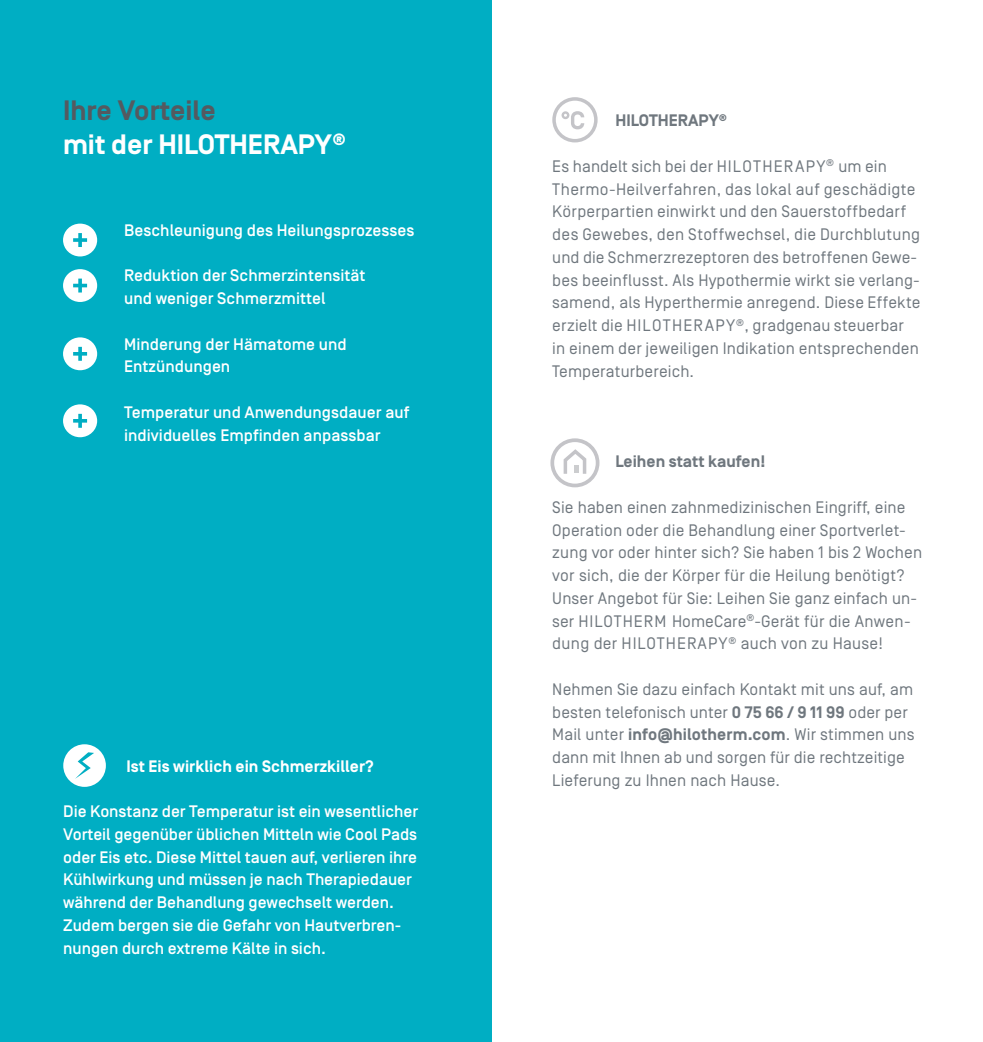
<style>
.page{position:relative;width:983px;height:1042px;background:#fff}
.page>*{position:absolute;margin:0;border:0;box-sizing:border-box;transform-origin:0 0}
.t1{font:700 28px/34.1px "Simplon Norm";color:#fff}
.t2{font:16.62px/22.8px "Simplon Norm";letter-spacing:.01em;color:#6f777e}
.t3{font:500 16.62px/22.8px "Simplon Norm";color:#fff}
.t4{font:700 16.62px "Simplon Norm";letter-spacing:.005em;color:#fff}
.t5{font:700 16.62px "Simplon Norm";letter-spacing:.005em;color:#6f777e}
.s1{color:#545a60}
.s2{font-weight:700}
</style>
<div class="page">
<div style="left:0;top:0;width:491px;height:1042px;background:#00aec3"></div>
<div style="left:63px;top:744px;width:43px;height:43px;background:#fff;border-radius:50%"></div>
<svg style="left:75px;top:752px;width:19px;height:27px"></svg>
<div style="left:63px;top:224px;width:34px;height:32px;background:#fff;border-radius:50%"></div>
<svg style="left:73px;top:233px;width:14px;height:14px"></svg>
<div style="left:63px;top:269px;width:34px;height:33px;background:#fff;border-radius:50%"></div>
<svg style="left:73px;top:279px;width:14px;height:13px"></svg>
<div style="left:63px;top:337px;width:34px;height:33px;background:#fff;border-radius:50%"></div>
<svg style="left:73px;top:347px;width:14px;height:14px"></svg>
<div style="left:63px;top:404px;width:34px;height:33px;background:#fff;border-radius:50%"></div>
<svg style="left:73px;top:414px;width:14px;height:14px"></svg>
<svg style="left:561px;top:111px;width:23px;height:18px"></svg>
<div style="left:552px;top:97px;width:45px;height:45px;border:4px solid #c4c4c8;border-radius:50%"></div>
<div style="left:550px;top:438px;width:49px;height:49px;border:4px solid #c4c4c8;border-radius:50%"></div>
<svg style="left:563px;top:449px;width:24px;height:25px"></svg>
<h1 class="t1" style="left:63px;top:95px;width:284px"><span class="s1">Ihre Vorteile<br></span>mit der HILOTHERAPY<sup>®</sup></h1>
<p class="t3" style="left:124px;top:219px;width:292px">Beschleunigung des Heilungsprozesses</p>
<p class="t3" style="left:124px;top:265px;width:243px">Reduktion der Schmerzintensität und weniger Schmerzmittel</p>
<p class="t3" style="left:124px;top:333px;width:224px">Minderung der Hämatome und<br>Entzündungen</p>
<p class="t3" style="left:124px;top:401px;width:286px">Temperatur und Anwendungsdauer auf individuelles Empfinden anpassbar</p>
<p class="t4" style="left:126px;top:757px;width:249px">Ist Eis wirklich ein Schmerzkiller?</p>
<p class="t3" style="left:63px;top:800px;width:356px">Die Konstanz der Temperatur ist ein wesentlicher Vorteil gegenüber üblichen Mitteln wie Cool Pads oder Eis etc. Diese Mittel tauen auf, verlieren ihre Kühlwirkung und müssen je nach Therapiedauer während der Behandlung gewechselt werden.<br>Zudem bergen sie die Gefahr von Hautverbren&shy;nungen durch extreme Kälte in sich.</p>
<p class="t5" style="left:615px;top:112px;width:113px">HILOTHERAPY<sup>®</sup></p>
<p class="t2" style="left:552px;top:155px;width:370px">Es handelt sich bei der HILOTHERAPY<sup>®</sup> um ein Thermo-Heilverfahren, das lokal auf geschädigte Körperpartien einwirkt und den Sauerstoffbedarf des Gewebes, den Stoffwechsel, die Durchblutung und die Schmerzrezeptoren des betroffenen Gewe&shy;bes beeinflusst. Als Hypothermie wirkt sie verlang&shy;samend, als Hyperthermie anregend. Diese Effekte erzielt die HILOTHERAPY<sup>®</sup>, gradgenau steuerbar in einem der jeweiligen Indikation entsprechenden Temperaturbereich.</p>
<p class="t5" style="left:615px;top:453px;width:151px">Leihen statt kaufen!</p>
<p class="t2" style="left:552px;top:496px;width:371px">Sie haben einen zahnmedizinischen Eingriff, eine Operation oder die Behandlung einer Sportverlet&shy;zung vor oder hinter sich? Sie haben 1 bis 2 Wochen vor sich, die der Körper für die Heilung benötigt?<br>Unser Angebot für Sie: Leihen Sie ganz einfach un&shy;ser HILOTHERM HomeCare<sup>®</sup>-Gerät für die Anwen&shy;dung der HILOTHERAPY<sup>®</sup> auch von zu Hause!</p>
<p class="t2" style="left:552px;top:678px;width:364px">Nehmen Sie dazu einfach Kontakt mit uns auf, am besten telefonisch unter <span class="s2">0 75 66 / 9 11 99</span> oder per Mail unter <span class="s2">info@hilotherm.com</span>. Wir stimmen uns dann mit Ihnen ab und sorgen für die rechtzeitige Lieferung zu Ihnen nach Hause.</p>
</div>
